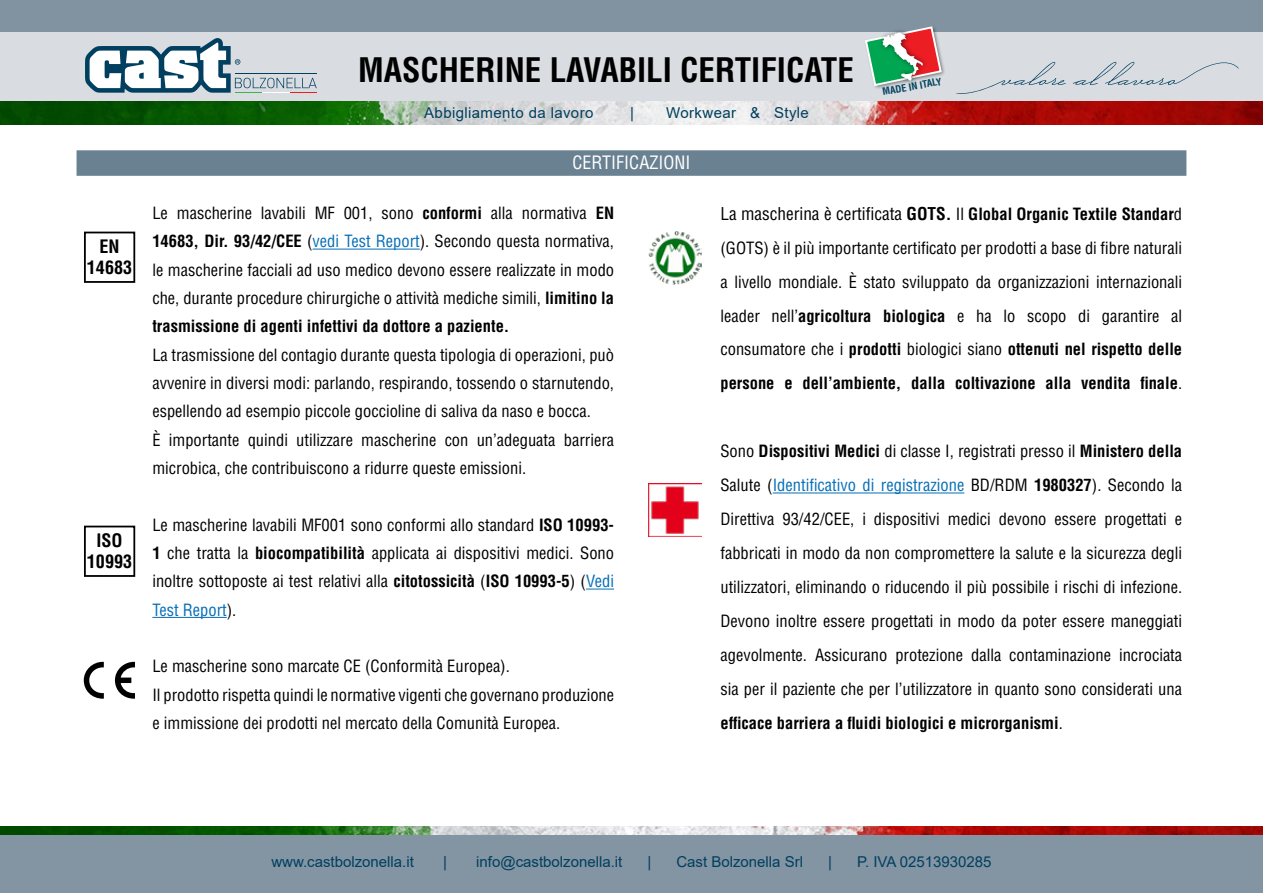
<style>
.page{position:relative;width:1263px;height:893px;background:#fff}
.page>*{position:absolute;margin:0;border:0;box-sizing:border-box;transform-origin:0 0}
.t1{font:700 condensed 33px "Helvetica LT Std";color:#000}
.t2{font:700 condensed 18.15px/21.8px "Helvetica LT Std";color:#000;text-align:center}
.t3{font:condensed 18px "Helvetica LT Std";color:#fff}
.t4{font:condensed 16.5px/28.3px "Helvetica LT Std";color:#000;text-align:justify}
.t5{font:15px "Arial";color:#003f5f}
.t6{font:15px "Arial";letter-spacing:.025em;color:#003f5f}
.t7{font:700 condensed 9.9px "Helvetica LT Std";color:#004261}
.s1{font-weight:700}
.s2{color:#056eb7}
.s3{font-size:17.25px}
.s4{font-weight:700;font-size:17.25px}
</style>
<div class="page">
<div style="left:0;top:30px;width:1263px;height:72px;background:#d9dce0"></div>
<div style="left:0;top:0;width:1263px;height:31px;background:#8192a1"></div>
<svg style="left:85px;top:38px;width:232px;height:55px"></svg>
<hr style="left:235px;top:73px;width:82px;height:1px;background:#003f5f">
<svg style="left:956px;top:62px;width:110px;height:32px"></svg>
<svg style="left:1073px;top:62px;width:166px;height:23px"></svg>
<div style="left:0;top:829px;width:1263px;height:64px;background:#8394a2"></div>
<img style="left:0;top:101px;width:1263px;height:23px">
<img style="left:0;top:827px;width:1263px;height:7px">
<svg style="left:864px;top:26px;width:79px;height:61px"></svg>
<hr style="left:313px;top:249px;width:107px;height:1px;background:#056eb7">
<svg style="left:586px;top:589px;width:28px;height:1px"></svg>
<hr style="left:152px;top:617px;width:75px;height:1px;background:#056eb7">
<hr style="left:773px;top:493px;width:191px;height:1px;background:#056eb7">
<svg style="left:84px;top:662px;width:20px;height:37px"></svg>
<svg style="left:115px;top:662px;width:20px;height:37px"></svg>
<img style="left:648px;top:484px;width:53px;height:53px">
<div style="left:84px;top:232px;width:51px;height:51px;border:2px solid #000"></div>
<div style="left:84px;top:526px;width:51px;height:51px;border:2px solid #000"></div>
<div style="left:77px;top:150px;width:1109px;height:26px;background:#6a8192"></div>
<img style="left:648px;top:231px;width:53px;height:54px">
<p class="t2" style="left:87px;top:235px;width:47px">EN<br>14683</p>
<p class="t2" style="left:87px;top:529px;width:47px">ISO<br>10993</p>
<h1 class="t1" style="left:358px;top:49px;width:497px">MASCHERINE LAVABILI CERTIFICATE</h1>
<p class="t6" style="left:424px;top:103px;width:171px">Abbigliamento da lavoro</p>
<p class="t5" style="left:630px;top:103px;width:5px">|</p>
<p class="t6" style="left:666px;top:103px;width:144px">Workwear &amp; Style</p>
<p class="t3" style="left:573px;top:152px;width:19px">CERTI</p>
<p class="t3" style="left:616px;top:152px;width:33px">FI CAZIONI</p>
<p class="t7" style="left:881px;top:86px;width:62px;rotate:-10deg">MADE IN ITALY</p>
<p class="t4" style="left:152px;top:199px;width:463px">Le mascherine lavabili MF 001, sono <span class="s1">conformi</span> alla normativa <span class="s1">EN 14683, Dir. 93/42/CEE</span> (<span class="s2">vedi Test Report</span>). Secondo questa normativa, le mascherine facciali ad uso medico devono essere realizzate in modo che, durante procedure chirurgiche o attività mediche simili, <span class="s1">limitino la trasmissione di agenti infettivi da dottore a paziente.</span></p>
<p class="t4" style="left:152px;top:340px;width:463px;text-align:left">La trasmissione del contagio durante questa tipologia di operazioni, può avvenire in diversi modi: parlando, respirando, tossendo o starnutendo, espellendo ad esempio piccole goccioline di saliva da naso e bocca.<br>È importante quindi utilizzare mascherine con un’adeguata barriera microbica, che contribuiscono a ridurre queste emissioni.</p>
<p class="t4" style="left:152px;top:510px;width:463px">Le mascherine lavabili MF001 sono conformi allo standard <span class="s1">ISO 10993- 1</span> che tratta la <span class="s1">biocompatibilità</span> applicata ai dispositivi medici. Sono inoltre sottoposte ai test relativi alla <span class="s1">citotossicità</span> (<span class="s1">ISO 10993-5</span>) (<span class="s2">Vedi Test Report</span>).</p>
<p class="t4" style="left:152px;top:652px;width:463px;text-align:left">Le mascherine sono marcate CE (Conformità Europea).<br>I l prodotto rispetta quindi le normative vigenti che governano produzione e immissione dei prodotti nel mercato della Comunità Europea.</p>
<p class="t4" style="left:720px;top:197px;width:463px;line-height:33.9px"><span class="s3">La mascherina è certificata</span> <span class="s4">GOTS.</span> I l <span class="s1">Global Organic Textile Standar</span>d (GOTS) è il più importante certificato per prodotti a base di fibre naturali a livello mondiale. è stato sviluppato da organizzazioni internazionali leader nell’<span class="s1">agricoltura biologica</span> e ha lo scopo di garantire al consumatore che i <span class="s1">prodotti</span> biologici siano <span class="s1">ottenuti nel rispetto delle persone e dell’ambiente, dalla coltivazione alla vendita finale</span>.</p>
<p class="t4" style="left:720px;top:434px;width:463px;line-height:33.9px">Sono <span class="s1">Dispositivi Medici</span> di classe I , registrati presso il <span class="s1">Ministero della </span>Salute (<span class="s2">I dentificativo di registrazione</span> BD/RDM <span class="s1">1980327</span>). Secondo la Direttiva 93/42/CEE , i dispositivi medici devono essere progettati e fabbricati in modo da non compromettere la salute e la sicurezza degli utilizzatori, eliminando o riducendo il più possibile i rischi di infezione.<br>Devono inoltre essere progettati in modo da poter essere maneggiati agevolmente. Assicurano protezione dalla contaminazione incrociata sia per il paziente che per l’utilizzatore in quanto sono considerati una <span class="s1">efficace barriera a fluidi biologici e microrganismi</span>.</p>
<p class="t5" style="left:271px;top:851px;width:144px">www.castbolzonella.it</p>
<p class="t5" style="left:443px;top:851px;width:5px">|</p>
<p class="t5" style="left:476px;top:851px;width:148px">info@castbolzonella.it</p>
<p class="t5" style="left:647px;top:851px;width:5px">|</p>
<p class="t5" style="left:676px;top:851px;width:128px">Cast Bolzonella Srl</p>
<p class="t5" style="left:828px;top:851px;width:5px">|</p>
<p class="t5" style="left:857px;top:851px;width:136px">P. IVA 02513930285</p>
</div>
